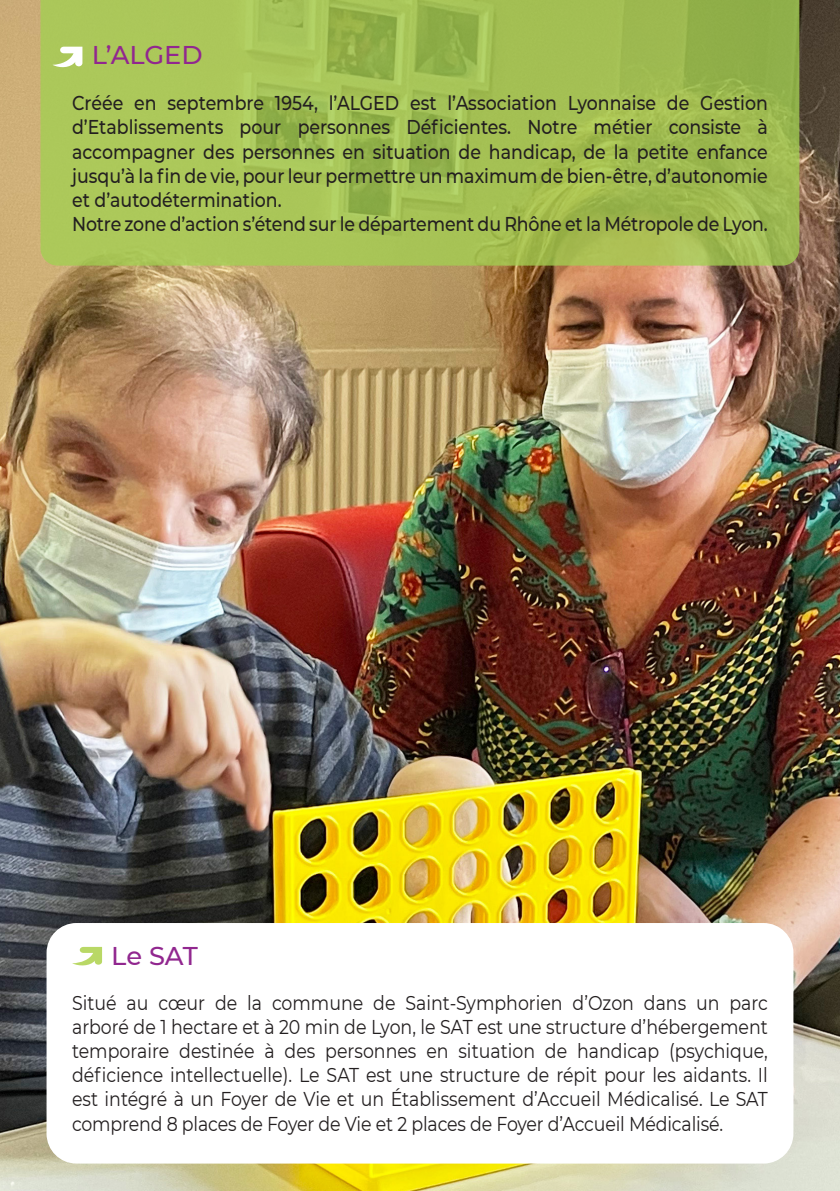
<style>
.page{position:relative;width:840px;height:1191px;background:#fff}
.page>*{position:absolute;margin:0;border:0;box-sizing:border-box;transform-origin:0 0}
.t1{font:500 25.6px "Montserrat";color:#91278f}
.t2{font:20px/24.2px "Montserrat";letter-spacing:-.01em;color:#231f20;text-align:justify;scale:.87 1}
.t3{font:500 20px/24.2px "Montserrat";letter-spacing:-.01em;color:#231f20;text-align:justify;scale:.87 1}
</style>
<div class="page">
<img style="left:0;top:0;width:839px;height:1191px">
<svg style="left:40px;top:0;width:758px;height:266px;fill:#a6c155"></svg>
<svg style="left:52px;top:47px;width:30px;height:21px"></svg>
<div style="left:49px;top:925px;width:741px;height:236px;background:#fff;border-radius:27px"></div>
<div style="left:46px;top:923px;width:747px;height:240px;border:5px solid #fff;border-radius:27px"></div>
<svg style="left:72px;top:947px;width:30px;height:19px"></svg>
<p class="t1" style="left:92px;top:37px;width:112px">L’ALGED</p>
<p class="t3" style="left:72px;top:90px;width:800px">Créée en septembre 1954, l’ALGED est l’Association Lyonnaise de Gestion d’Etablissements pour personnes Déficientes. Notre métier consiste à accompagner des personnes en situation de handicap, de la petite enfance jusqu’à la fin de vie, pour leur permettre un maximum de bien-être, d’autonomie et d’autodétermination.</p>
<p class="t3" style="left:72px;top:211px;width:800px">Notre zone d’action s’étend sur le département du Rhône et la Métropole de Lyon.</p>
<p class="t1" style="left:111px;top:938px;width:88px">Le SAT</p>
<p class="t2" style="left:72px;top:989px;width:800px">Situé au cœur de la commune de Saint-Symphorien d’Ozon dans un parc arboré de 1 hectare et à 20 min de Lyon, le SAT est une structure d’hébergement temporaire destinée à des personnes en situation de handicap (psychique, déficience intellectuelle). Le SAT est une structure de répit pour les aidants. Il est intégré à un Foyer de Vie et un Établissement d’Accueil Médicalisé. Le SAT comprend 8 places de Foyer de Vie et 2 places de Foyer d’Accueil Médicalisé.</p>
</div>
